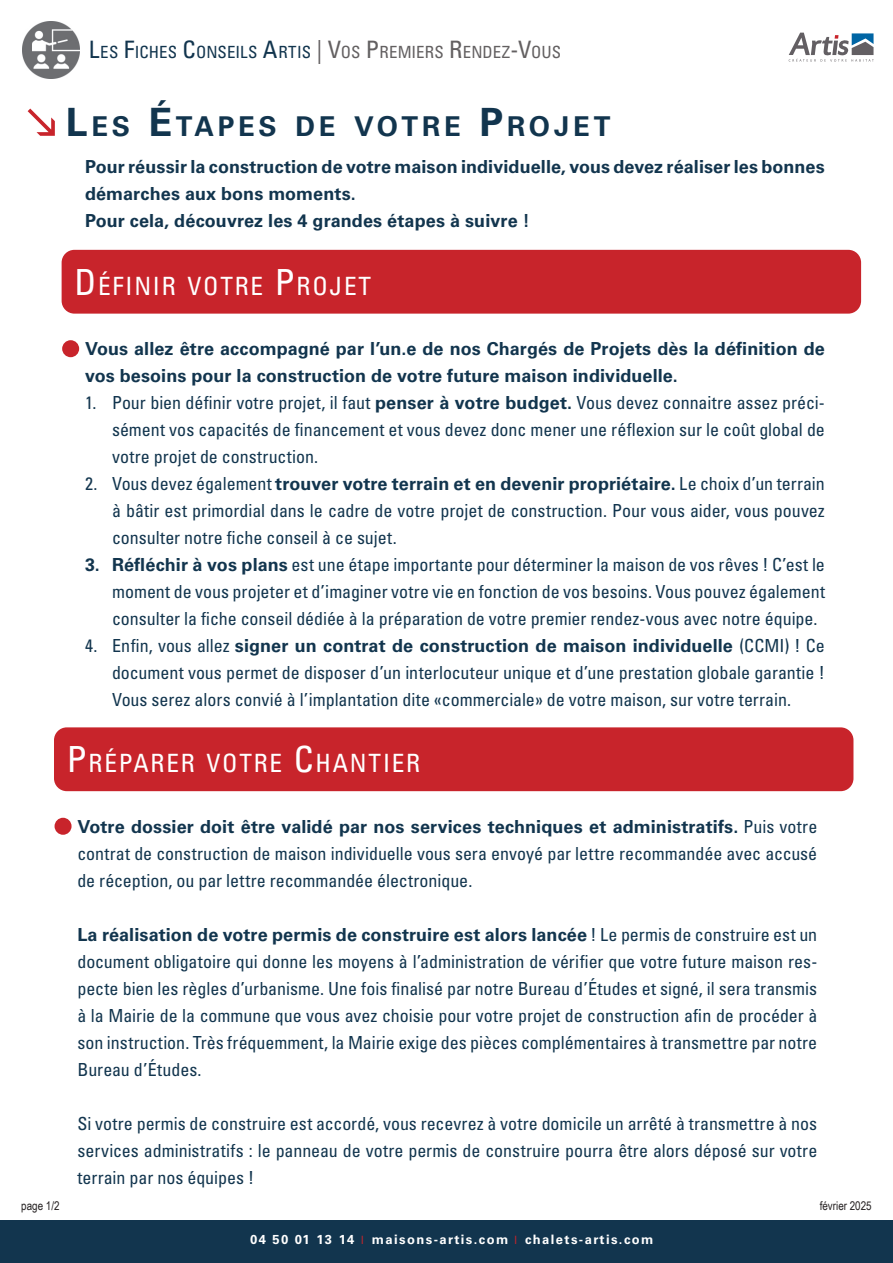
<style>
.page{position:relative;width:893px;height:1263px;background:#fff}
.page>*{position:absolute;margin:0;border:0;box-sizing:border-box;transform-origin:0 0}
.t1{font:700 27.3px "Univers LT Std";letter-spacing:.135em;color:#12354e}
.t2{font:condensed 25.2px "Univers LT Std";letter-spacing:.07em;color:#fff}
.t3{font:condensed 18px/27px "Univers LT Std";color:#12354e;text-align:justify}
.t4{font:700 18px/27px "Univers LT Std";letter-spacing:.005em;color:#12354e}
.t5{font:condensed 16.8px "Univers LT Std";letter-spacing:.005em;color:#12354e}
.t6{font:700 13.05px "Univers LT Std";letter-spacing:.11em;color:#fff}
.t7{font:12px "Arial Narrow";color:#231f20}
.s1{font-size:24px}
.s2{font-size:24px;color:#636061}
.s3{color:#636061}
.s4{font-size:39px}
.s5{font-size:36px}
.s6{font-weight:700;font-stretch:normal}
.s7{font-weight:400;font-stretch:condensed;font-size:11.4px;color:#c8242b}
</style>
<div class="page">
<div style="left:62px;top:340px;width:17px;height:17px;background:#c8242b;border-radius:50%"></div>
<div style="left:62px;top:250px;width:799px;height:64px;background:#c8242b;border-radius:13px"></div>
<div style="left:0;top:1220px;width:893px;height:43px;background:#12354e"></div>
<div style="left:55px;top:818px;width:17px;height:17px;background:#c8242b;border-radius:50%"></div>
<div style="left:54px;top:727px;width:799px;height:64px;background:#c8242b;border-radius:13px"></div>
<svg style="left:789px;top:33px;width:85px;height:29px"></svg>
<img style="left:23px;top:22px;width:56px;height:56px">
<p class="t5" style="left:89px;top:42px;width:474px"><span class="s1">L</span>ES <span class="s1">F</span>ICHES <span class="s1">C</span>ONSEILS <span class="s1">A</span>RTIS <span class="s2">| V</span><span class="s3">OS</span> <span class="s2">P</span><span class="s3">REMIERS</span> <span class="s2">R</span><span class="s3">ENDEZ</span><span class="s2">-V</span><span class="s3">OUS</span></p>
<p class="t1" style="left:66px;top:110px;width:546px"><span class="s4">L</span>ES <span class="s4">É</span>TAPES DE VOTRE <span class="s4">P</span>ROJET</p>
<p class="t4" style="left:85px;top:153px;width:741px">Pour réussir la construction de votre maison individuelle, vous devez réaliser les bonnes démarches aux bons moments.</p>
<p class="t4" style="left:85px;top:207px;width:446px">Pour cela, découvrez les 4 grandes étapes à suivre !</p>
<p class="t2" style="left:74px;top:270px;width:298px"><span class="s5">D</span>ÉFINIR VOTRE <span class="s5">P</span>ROJET</p>
<p class="t4" style="left:85px;top:336px;width:741px">Vous allez être accompagné par l’un.e de nos Chargés de Projets dès la définition de vos besoins pour la construction de votre future maison individuelle.</p>
<p class="t3" style="left:112px;top:389px;width:714px;text-indent:-27px">1. Pour bien définir votre projet, il faut <span class="s6">penser à votre budget.</span> Vous devez connaitre assez préci&shy;sément vos capacités de financement et vous devez donc mener une réflexion sur le coût global de votre projet de construction.</p>
<p class="t3" style="left:112px;top:470px;width:714px;text-indent:-27px">2. Vous devez également <span class="s6">trouver votre terrain et en devenir propriétaire.</span> Le choix d’un terrain à bâtir est primordial dans le cadre de votre projet de construction. Pour vous aider, vous pouvez consulter notre fiche conseil à ce sujet.</p>
<p class="t3" style="left:112px;top:551px;width:714px;text-indent:-27px"><span class="s6">3. Réfléchir à vos plans</span> est une étape importante pour déterminer la maison de vos rêves ! C’est le moment de vous projeter et d’imaginer votre vie en fonction de vos besoins. Vous pouvez également consulter la fiche conseil dédiée à la préparation de votre premier rendez-vous avec notre équipe.</p>
<p class="t3" style="left:112px;top:632px;width:714px;text-indent:-27px">4. Enfin, vous allez <span class="s6">signer un contrat de construction de maison individuelle</span> (CCMI) ! Ce document vous permet de disposer d’un interlocuteur unique et d’une prestation globale garantie !<br>Vous serez alors convié à l’implantation dite «commerciale» de votre maison, sur votre terrain.</p>
<p class="t2" style="left:67px;top:747px;width:355px"><span class="s5">P</span>RÉPARER VOTRE <span class="s5">C</span>HANTIER</p>
<p class="t3" style="left:77px;top:813px;width:741px"><span class="s6">Votre dossier doit être validé par nos services techniques et administratifs.</span> Puis votre contrat de construction de maison individuelle vous sera envoyé par lettre recommandée avec accusé de réception, ou par lettre recommandée électronique.</p>
<p class="t3" style="left:77px;top:921px;width:741px"><span class="s6">La réalisation de votre permis de construire est alors lancée</span> ! Le permis de construire est un document obligatoire qui donne les moyens à l’administration de vérifier que votre future maison res&shy;pecte bien les règles d’urbanisme. Une fois finalisé par notre Bureau d’Études et signé, il sera transmis à la Mairie de la commune que vous avez choisie pour votre projet de construction afin de procéder à son instruction. Très fréquemment, la Mairie exige des pièces complémentaires à transmettre par notre Bureau d’Études.</p>
<p class="t3" style="left:77px;top:1110px;width:741px">Si votre permis de construire est accordé, vous recevrez à votre domicile un arrêté à transmettre à nos services administratifs : le panneau de votre permis de construire pourra être alors déposé sur votre terrain par nos équipes !</p>
<p class="t7" style="left:21px;top:1197px;width:40px">page 1/2</p>
<p class="t7" style="left:820px;top:1197px;width:53px">février 2025</p>
<p class="t6" style="left:250px;top:1231px;width:405px">04 50 01 13 14 <span class="s7">l</span> maisons-artis.com <span class="s7">l</span> chalets-artis.com</p>
</div>
